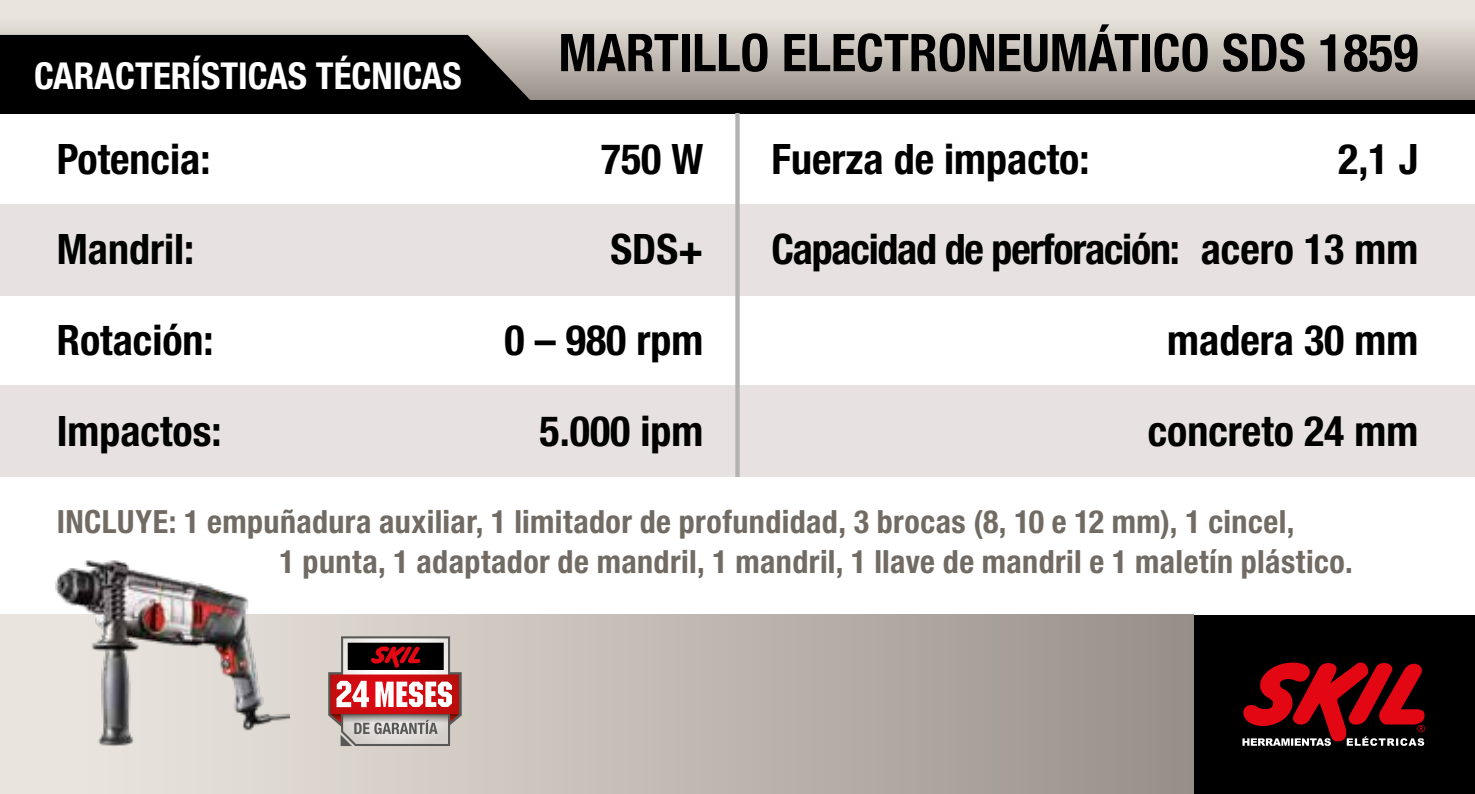
<style>
.page{position:relative;width:1475px;height:794px;background:#fff}
.page>*{position:absolute;margin:0;border:0;box-sizing:border-box;transform-origin:0 0}
.t1{font:700 condensed 52px "Helvetica Neue LT Std";color:#000}
.t2{font:700 condensed 42px/90.8px "Helvetica Neue LT Std";color:#000;text-align:right}
.t3{font:700 condensed 42px "Helvetica Neue LT Std";letter-spacing:-.03em;color:#000}
.t4{font:700 condensed 37.2px "Helvetica Neue LT Std";color:#fff}
.t5{font:700 condensed 32px/40px "Helvetica Neue LT Std";letter-spacing:.015em;color:#716b64}
</style>
<div class="page">
<div style="left:0;top:204px;width:1474px;height:92px;background:#e7e2e1"></div>
<div style="left:0;top:386px;width:1474px;height:91px;background:#e7e2e1"></div>
<div style="left:0;top:29px;width:1474px;height:84px;background:#000"></div>
<svg style="left:0;top:0;width:1474px;height:100px"></svg>
<div style="left:1192px;top:615px;width:282px;height:179px;background:#000"></div>
<div style="left:0;top:615px;width:1192px;height:179px;background:linear-gradient(to right,#f1ece5,#9a928a)"></div>
<svg style="left:328px;top:636px;width:133px;height:110px;background:#ad7877"></svg>
<svg style="left:735px;top:113px;width:4px;height:364px"></svg>
<svg style="left:1242px;top:662px;width:183px;height:84px"></svg>
<img style="left:47px;top:560px;width:242px;height:186px">
<p class="t4" style="left:34px;top:54px;width:429px">CARACTERÍSTICAS TÉCNICAS</p>
<h1 class="t1" style="left:558px;top:21px;width:861px">MARTILLO ELECTRONEUMÁTICO SDS 1859</h1>
<h2 class="t2" style="left:57px;top:113px;width:155px">Potencia:</h2>
<h2 class="t2" style="left:601px;top:113px;width:104px">750 W</h2>
<h2 class="t2" style="left:771px;top:113px;width:319px">Fuerza de impacto:</h2>
<h2 class="t2" style="left:1337px;top:113px;width:81px">2,1 J</h2>
<h2 class="t2" style="left:57px;top:203px;width:139px">Mandril:</h2>
<h2 class="t2" style="left:610px;top:203px;width:94px">SDS+</h2>
<h2 class="t3" style="left:771px;top:224px;width:410px">Capacidad de perforación:</h2>
<h2 class="t2" style="left:1167px;top:203px;width:252px">acero 13 mm madera 30 mm</h2>
<h2 class="t2" style="left:57px;top:294px;width:158px">Rotación:</h2>
<h2 class="t2" style="left:504px;top:294px;width:200px">0 – 980 rpm</h2>
<h2 class="t2" style="left:539px;top:385px;width:165px">5.000 ipm</h2>
<h2 class="t2" style="left:57px;top:385px;width:166px">Impactos:</h2>
<h2 class="t2" style="left:1147px;top:385px;width:272px">concreto 24 mm</h2>
<p class="t5" style="left:279px;top:501px;width:1074px;text-indent:-223px">INCLUYE: 1 empuñadura auxiliar, 1 limitador de profundidad, 3 brocas (8, 10 e 12 mm), 1 cincel,<br>1 punta, 1 adaptador de mandril, 1 mandril, 1 llave de mandril e 1 maletín plástico.</p>
</div>
